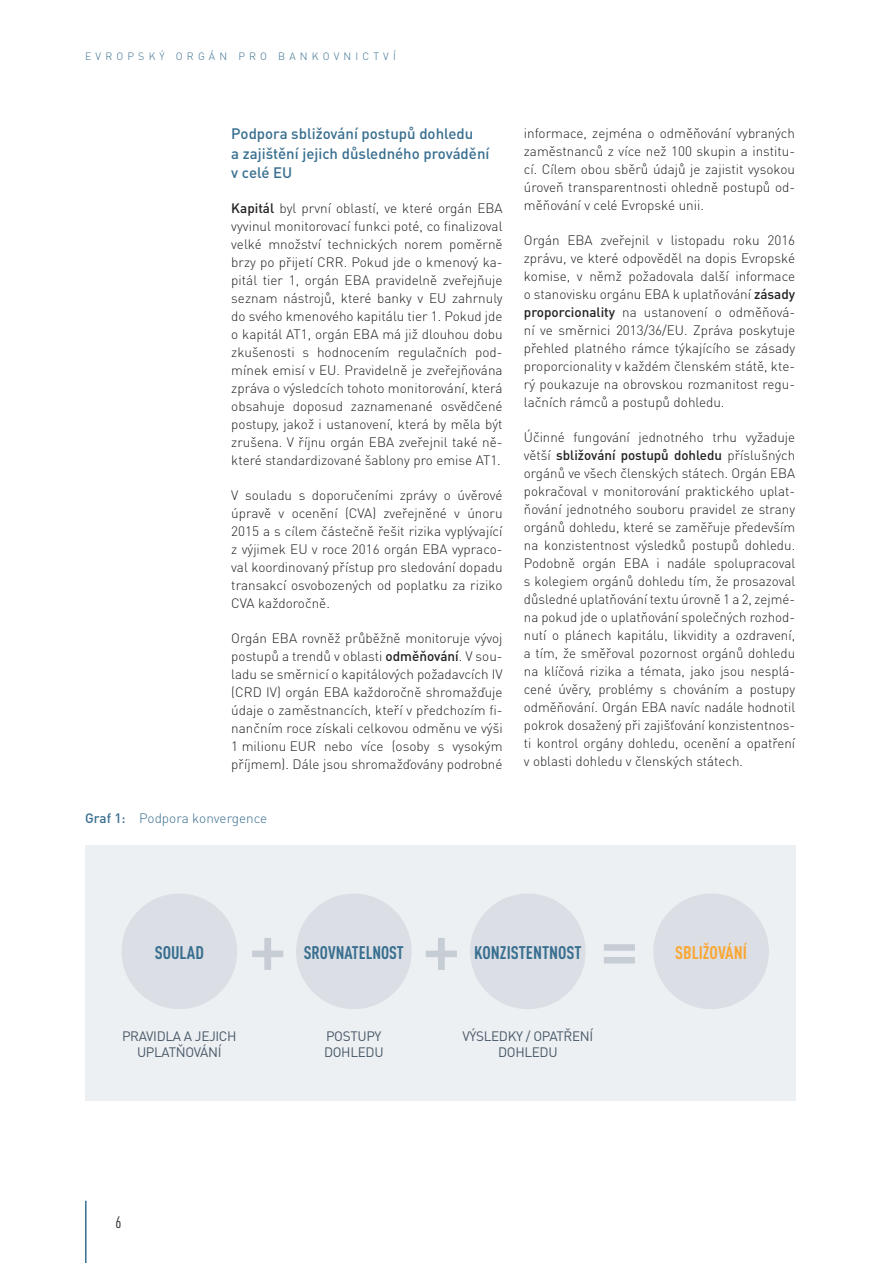
<style>
.page{position:relative;width:893px;height:1263px;background:#fff}
.page>*{position:absolute;margin:0;border:0;box-sizing:border-box;transform-origin:0 0}
.t1{font:900 60.15px "Myriad Pro";color:#c6cdd4}
.t2{font:700 condensed 18px "DIN Pro";color:#386e8f}
.t3{font:700 condensed 18px "DIN Pro";color:#faa633}
.t4{font:condensed 16.5px "DIN Pro";color:#231f20}
.title3{font:500 15px/19.5px "DIN Pro";color:#386e8f}
.body{font:300 13.5px/18px "DIN Pro";color:#231f20;text-align:justify}
.t5{font:13.5px/16.2px "DIN Pro";letter-spacing:-.025em;color:#485868;text-align:center}
.Figure_span{font:300 13.5px "DIN Pro";color:#386e8f}
.t6{font:300 10.5px "DIN Pro";letter-spacing:.4em;color:#386e8f}
.s1{font-weight:500}
</style>
<div class="page">
<hr style="left:85px;top:1201px;width:2px;height:62px;background:#386e8f">
<div style="left:85px;top:845px;width:710px;height:255px;background:#edf0f2"></div>
<div style="left:122px;top:893px;width:115px;height:116px;background:#dbdfe5;border-radius:50%"></div>
<div style="left:296px;top:893px;width:116px;height:116px;background:#dbdfe5;border-radius:50%"></div>
<div style="left:470px;top:893px;width:116px;height:116px;background:#dbdfe5;border-radius:50%"></div>
<div style="left:653px;top:893px;width:116px;height:116px;background:#dbdfe5;border-radius:50%"></div>
<p class="t6" style="left:85px;top:49px;width:312px">EVROPSKÝ ORGÁN PRO BANKOVNICTVÍ</p>
<h3 class="title3" style="left:231px;top:123px;width:260px">Podpora sbližování postupů dohledu<br>a zajištění jejich důsledného provádění v celé EU</h3>
<p class="body" style="left:231px;top:199px;width:273px"><span class="s1">Kapitál</span> byl první oblastí, ve které orgán EBA vyvinul monitorovací funkci poté, co finalizoval velké množství technických norem poměrně brzy po přijetí CRR. Pokud jde o kmenový ka&shy;pitál tier 1, orgán EBA pravidelně zveřejňuje seznam nástrojů, které banky v EU zahrnuly do svého kmenového kapitálu tier 1. Pokud jde o kapitál AT1, orgán EBA má již dlouhou dobu zkušenosti s hodnocením regulačních pod&shy;mínek emisí v EU. Pravidelně je zveřejňována zpráva o výsledcích tohoto monitorování, která obsahuje doposud zaznamenané osvědčené postupy, jakož i ustanovení, která by měla být zrušena. V říjnu orgán EBA zveřejnil také ně&shy;které standardizované šablony pro emise AT1.</p>
<p class="body" style="left:231px;top:486px;width:273px">V souladu s doporučeními zprávy o úvěrové úpravě v ocenění (CVA) zveřejněné v únoru 2015 a s cílem částečně řešit rizika vyplývající z výjimek EU v roce 2016 orgán EBA vypraco&shy;val koordinovaný přístup pro sledování dopadu transakcí osvobozených od poplatku za riziko CVA každoročně.</p>
<p class="body" style="left:231px;top:629px;width:273px">Orgán EBA rovněž průběžně monitoruje vývoj postupů a trendů v oblasti <span class="s1">odměňování</span>. V sou&shy;ladu se směrnicí o kapitálových požadavcích IV (CRD IV) orgán EBA každoročně shromažďuje údaje o zaměstnancích, kteří v předchozím fi&shy;nančním roce získali celkovou odměnu ve výši 1 milionu EUR nebo více (osoby s vysokým příjmem). Dále jsou shromažďovány podrobné</p>
<h3 class="Figure_span" style="left:85px;top:809px;width:184px"><span class="s1">Graf 1:</span> Podpora konvergence</h3>
<p class="body" style="left:524px;top:123px;width:273px">informace, zejména o odměňování vybraných zaměstnanců z více než 100 skupin a institu&shy;cí. Cílem obou sběrů údajů je zajistit vysokou úroveň transparentnosti ohledně postupů od&shy;měňování v celé Evropské unii.</p>
<p class="body" style="left:524px;top:230px;width:273px">Orgán EBA zveřejnil v listopadu roku 2016 zprávu, ve které odpověděl na dopis Evropské komise, v němž požadovala další informace o stanovisku orgánu EBA k uplatňování <span class="s1">zásady proporcionality</span> na ustanovení o odměňová&shy;ní ve směrnici 2013/36/EU. Zpráva poskytuje přehled platného rámce týkajícího se zásady proporcionality v každém členském státě, kte&shy;rý poukazuje na obrovskou rozmanitost regu&shy;lačních rámců a postupů dohledu.</p>
<p class="body" style="left:524px;top:427px;width:273px">Účinné fungování jednotného trhu vyžaduje větší <span class="s1">sbližování postupů dohledu</span> příslušných orgánů ve všech členských státech. Orgán EBA pokračoval v monitorování praktického uplat&shy;ňování jednotného souboru pravidel ze strany orgánů dohledu, které se zaměřuje především na konzistentnost výsledků postupů dohledu.<br>Podobně orgán EBA i nadále spolupracoval s kolegiem orgánů dohledu tím, že prosazoval důsledné uplatňování textu úrovně 1 a 2, zejmé&shy;na pokud jde o uplatňování společných rozhod&shy;nutí o plánech kapitálu, likvidity a ozdravení, a tím, že směřoval pozornost orgánů dohledu na klíčová rizika a témata, jako jsou nesplá&shy;cené úvěry, problémy s chováním a postupy odměňování. Orgán EBA navíc nadále hodnotil pokrok dosažený při zajišťování konzistentnos&shy;ti kontrol orgány dohledu, ocenění a opatření v oblasti dohledu v členských státech.</p>
<p class="t2" style="left:155px;top:942px;width:51px">SOULAD</p>
<p class="t1" style="left:250px;top:915px;width:37px">+</p>
<p class="t1" style="left:423px;top:915px;width:37px">+</p>
<p class="t1" style="left:601px;top:915px;width:37px">=</p>
<p class="t2" style="left:474px;top:942px;width:109px">KONZISTENTNOST</p>
<p class="t3" style="left:675px;top:942px;width:73px">SBLIŽOVÁNÍ</p>
<p class="t2" style="left:304px;top:942px;width:102px">SROVNATELNOST</p>
<p class="t5" style="left:122px;top:1028px;width:116px">PRAVIDLA A JEJICH<br>UPLATŇOVÁNÍ</p>
<p class="t5" style="left:324px;top:1028px;width:61px;text-align:left">POSTUPY<br>DOHLEDU</p>
<p class="t5" style="left:462px;top:1028px;width:132px">VÝSLEDKY / OPATŘENÍ<br>DOHLEDU</p>
<p class="t4" style="left:116px;top:1212px;width:7px">6</p>
</div>
